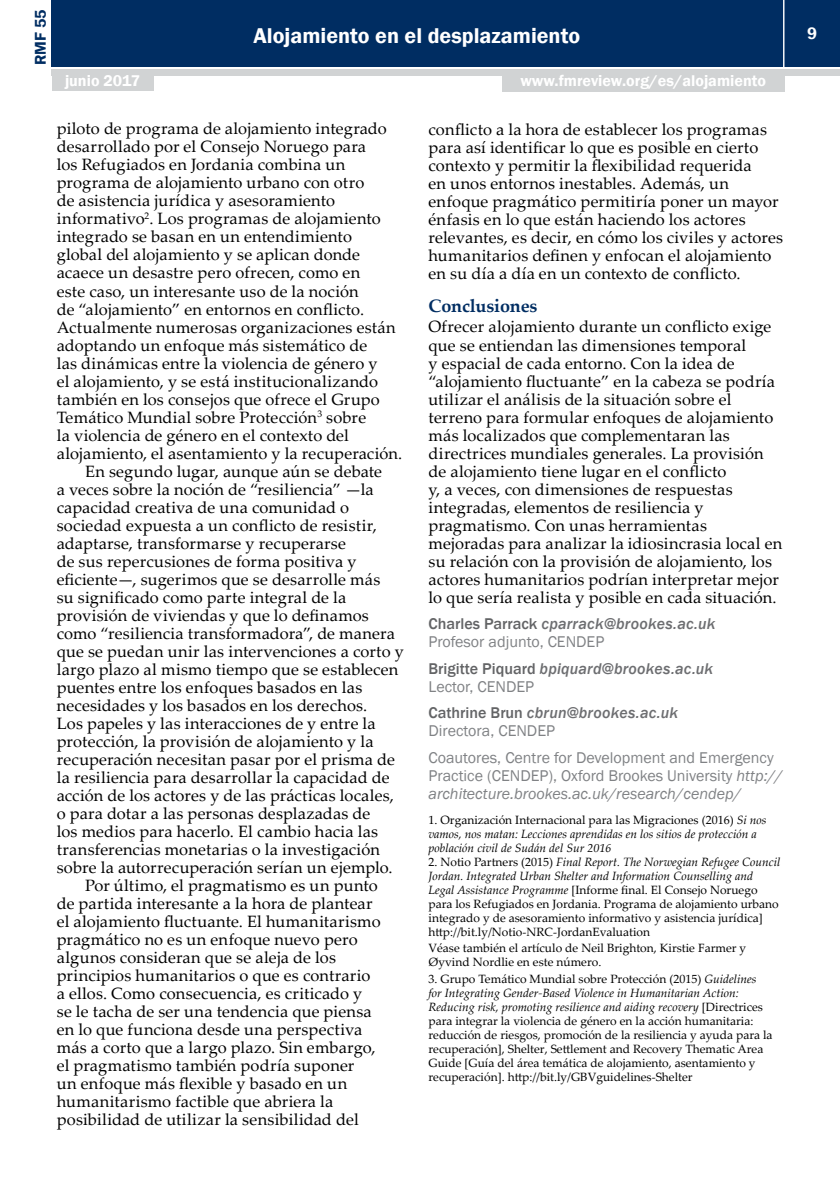
<style>
.page{position:relative;width:840px;height:1191px;background:#fff}
.page>*{position:absolute;margin:0;border:0;box-sizing:border-box;transform-origin:0 0}
.t1{font:600 22px "Franklin Gothic";color:#fff}
.t2{font:700 18px "Palatino Linotype";letter-spacing:-.01em;color:#002d62}
.t3{font:600 17px "Franklin Gothic";color:#fff}
.t4{font:16.4px/18px "Palatino Linotype";letter-spacing:.01em;color:#000}
.t5{font:italic 500 16px/18px "Franklin Gothic";letter-spacing:.015em;color:#6d6e71}
.t6{font:16px/18px "Franklin Gothic";color:#808285}
.t7{font:600 16px "Franklin Gothic";color:#fff}
.t8{font:600 16px "Franklin Gothic";color:#002d62}
.t9{font:12px/14px "Palatino Linotype";color:#000}
.t10{font:italic 12px/14px "Palatino Linotype";color:#000}
.s1{font-style:normal;color:#636466}
.s2{font-weight:400;font-style:normal;color:#808285}
.s3{font-style:italic}
.s4{font-style:normal}
</style>
<div class="page">
<div style="left:52px;top:0;width:787px;height:66px;background:#002d62"></div>
<div style="left:52px;top:69px;width:787px;height:6px;background:#d1d3d4"></div>
<hr style="left:782px;top:0;width:2px;height:68px;background:#fff">
<div style="left:52px;top:73px;width:101px;height:18px;background:#d1d3d4"></div>
<div style="left:501px;top:74px;width:283px;height:18px;background:#d1d3d4"></div>
<p class="t8" style="left:31px;top:65px;width:57px;rotate:-90deg">RMF 55</p>
<h1 class="t1" style="left:253px;top:22px;width:328px">Alojamiento en el desplazamiento</h1>
<p class="t7" style="left:65px;top:71px;width:77px">junio 2017</p>
<p class="t7" style="left:520px;top:71px;width:247px">www.fmreview.org/es/alojamiento</p>
<p class="t4" style="left:57px;top:119px;width:331px">piloto de programa de alojamiento integrado</p>
<p class="t4" style="left:57px;top:137px;width:311px">desarrollado por el Consejo Noruego para</p>
<p class="t4" style="left:57px;top:155px;width:290px">los Refugiados en Jordania combina un</p>
<p class="t4" style="left:57px;top:173px;width:309px">programa de alojamiento urbano con otro</p>
<p class="t4" style="left:57px;top:191px;width:280px">de asistencia jurídica y asesoramiento</p>
<p class="t4" style="left:57px;top:209px;width:325px">informativo<sup>2</sup>. Los programas de alojamiento</p>
<p class="t4" style="left:57px;top:227px;width:296px">integrado se basan en un entendimiento</p>
<p class="t4" style="left:57px;top:245px;width:304px">global del alojamiento y se aplican donde</p>
<p class="t4" style="left:57px;top:263px;width:305px">acaece un desastre pero ofrecen, como en</p>
<p class="t4" style="left:57px;top:281px;width:303px">este caso, un interesante uso de la noción</p>
<p class="t4" style="left:57px;top:299px;width:309px">de “alojamiento” en entornos en conflicto.</p>
<p class="t4" style="left:57px;top:317px;width:340px">Actualmente numerosas organizaciones están</p>
<p class="t4" style="left:57px;top:335px;width:312px">adoptando un enfoque más sistemático de</p>
<p class="t4" style="left:57px;top:353px;width:322px">las dinámicas entre la violencia de género y</p>
<p class="t4" style="left:57px;top:371px;width:322px">el alojamiento, y se está institucionalizando</p>
<p class="t4" style="left:57px;top:389px;width:324px">también en los consejos que ofrece el Grupo</p>
<p class="t4" style="left:57px;top:407px;width:311px">Temático Mundial sobre Protección<sup>3</sup> sobre</p>
<p class="t4" style="left:57px;top:425px;width:293px">la violencia de género en el contexto del</p>
<p class="t4" style="left:57px;top:443px;width:347px">alojamiento, el asentamiento y la recuperación.</p>
<p class="t4" style="left:85px;top:461px;width:298px">En segundo lugar, aunque aún se debate</p>
<p class="t4" style="left:57px;top:479px;width:318px">a veces sobre la noción de “resiliencia” —la</p>
<p class="t4" style="left:57px;top:497px;width:294px">capacidad creativa de una comunidad o</p>
<p class="t4" style="left:57px;top:515px;width:321px">sociedad expuesta a un conflicto de resistir,</p>
<p class="t4" style="left:57px;top:533px;width:291px">adaptarse, transformarse y recuperarse</p>
<p class="t4" style="left:57px;top:551px;width:301px">de sus repercusiones de forma positiva y</p>
<p class="t4" style="left:57px;top:569px;width:325px">eficiente—, sugerimos que se desarrolle más</p>
<p class="t4" style="left:57px;top:587px;width:291px">su significado como parte integral de la</p>
<p class="t4" style="left:57px;top:605px;width:313px">provisión de viviendas y que lo definamos</p>
<p class="t4" style="left:57px;top:623px;width:339px">como “resiliencia transformadora”, de manera</p>
<p class="t4" style="left:57px;top:641px;width:348px">que se puedan unir las intervenciones a corto y</p>
<p class="t4" style="left:57px;top:659px;width:343px">largo plazo al mismo tiempo que se establecen</p>
<p class="t4" style="left:57px;top:677px;width:307px">puentes entre los enfoques basados en las</p>
<p class="t4" style="left:57px;top:695px;width:312px">necesidades y los basados en los derechos.</p>
<p class="t4" style="left:57px;top:713px;width:320px">Los papeles y las interacciones de y entre la</p>
<p class="t4" style="left:57px;top:731px;width:318px">protección, la provisión de alojamiento y la</p>
<p class="t4" style="left:57px;top:749px;width:339px">recuperación necesitan pasar por el prisma de</p>
<p class="t4" style="left:57px;top:767px;width:334px">la resiliencia para desarrollar la capacidad de</p>
<p class="t4" style="left:57px;top:785px;width:338px">acción de los actores y de las prácticas locales,</p>
<p class="t4" style="left:57px;top:803px;width:315px">o para dotar a las personas desplazadas de</p>
<p class="t4" style="left:57px;top:821px;width:323px">los medios para hacerlo. El cambio hacia las</p>
<p class="t4" style="left:57px;top:839px;width:324px">transferencias monetarias o la investigación</p>
<p class="t4" style="left:57px;top:857px;width:337px">sobre la autorrecuperación serían un ejemplo.</p>
<p class="t4" style="left:85px;top:875px;width:294px">Por último, el pragmatismo es un punto</p>
<p class="t4" style="left:57px;top:893px;width:317px">de partida interesante a la hora de plantear</p>
<p class="t4" style="left:57px;top:911px;width:325px">el alojamiento fluctuante. El humanitarismo</p>
<p class="t4" style="left:57px;top:929px;width:302px">pragmático no es un enfoque nuevo pero</p>
<p class="t4" style="left:57px;top:947px;width:280px">algunos consideran que se aleja de los</p>
<p class="t4" style="left:57px;top:965px;width:315px">principios humanitarios o que es contrario</p>
<p class="t4" style="left:57px;top:983px;width:307px">a ellos. Como consecuencia, es criticado y</p>
<p class="t4" style="left:57px;top:1001px;width:316px">se le tacha de ser una tendencia que piensa</p>
<p class="t4" style="left:57px;top:1019px;width:307px">en lo que funciona desde una perspectiva</p>
<p class="t4" style="left:57px;top:1037px;width:320px">más a corto que a largo plazo. Sin embargo,</p>
<p class="t4" style="left:57px;top:1055px;width:299px">el pragmatismo también podría suponer</p>
<p class="t4" style="left:57px;top:1073px;width:292px">un enfoque más flexible y basado en un</p>
<p class="t4" style="left:57px;top:1091px;width:278px">humanitarismo factible que abriera la</p>
<p class="t4" style="left:57px;top:1109px;width:303px">posibilidad de utilizar la sensibilidad del</p>
<p class="t4" style="left:428px;top:119px;width:356px">conflicto a la hora de establecer los programas para así identificar lo que es posible en cierto contexto y permitir la flexibilidad requerida<br>en unos entornos inestables. Además, un enfoque pragmático permitiría poner un mayor énfasis en lo que están haciendo los actores relevantes, es decir, en cómo los civiles y actores humanitarios definen y enfocan el alojamiento en su día a día en un contexto de conflicto.</p>
<p class="t2" style="left:428px;top:293px;width:110px">Conclusiones</p>
<p class="t4" style="left:428px;top:317px;width:355px">Ofrecer alojamiento durante un conflicto exige que se entiendan las dimensiones temporal<br>y espacial de cada entorno. Con la idea de “alojamiento fluctuante” en la cabeza se podría utilizar el análisis de la situación sobre el terreno para formular enfoques de alojamiento más localizados que complementaran las directrices mundiales generales. La provisión de alojamiento tiene lugar en el conflicto<br>y, a veces, con dimensiones de respuestas integradas, elementos de resiliencia y pragmatismo. Con unas herramientas mejoradas para analizar la idiosincrasia local en su relación con la provisión de alojamiento, los actores humanitarios podrían interpretar mejor lo que sería realista y posible en cada situación.</p>
<p class="t5" style="left:428px;top:615px;width:288px"><span class="s1">Charles Parrack</span> cparrack@brookes.ac.uk<br><span class="s2">Profesor adjunto, CENDEP</span></p>
<p class="t5" style="left:428px;top:659px;width:286px"><span class="s1">Brigitte Piquard</span> bpiquard@brookes.ac.uk<br><span class="s2">Lector, CENDEP</span></p>
<p class="t5" style="left:428px;top:704px;width:251px"><span class="s1">Cathrine Brun</span> cbrun@brookes.ac.uk<br><span class="s2">Directora, CENDEP</span></p>
<p class="t6" style="left:428px;top:748px;width:355px">Coautores, Centre for Development and Emergency<br>Practice (CENDEP), Oxford Brookes University <span class="s3">http:// architecture.brookes.ac.uk/research/cendep/</span></p>
<p class="t10" style="left:428px;top:812px;width:339px"><span class="s4">1. Organización Internacional para las Migraciones (2016)</span> Si nos vamos, nos matan: Lecciones aprendidas en los sitios de protección a población civil de Sudán del Sur 2016</p>
<p class="t9" style="left:428px;top:854px;width:353px">2. Notio Partners (2015) <span class="s3">Final Report. The Norwegian Refugee Council Jordan. Integrated Urban Shelter and Information Counselling and Legal Assistance Programme</span> [Informe final. El Consejo Noruego para los Refugiados en Jordania. Programa de alojamiento urbano integrado y de asesoramiento informativo y asistencia jurídica] http://bit.ly/Notio-NRC-JordanEvaluation</p>
<p class="t9" style="left:428px;top:941px;width:319px">Véase también el artículo de Neil Brighton, Kirstie Farmer y<br>Øyvind Nordlie en este número.</p>
<p class="t9" style="left:428px;top:971px;width:345px">3. Grupo Temático Mundial sobre Protección (2015) <span class="s3">Guidelines for Integrating Gender-Based Violence in Humanitarian Action:<br>Reducing risk, promoting resilience and aiding recovery</span> [Directrices para integrar la violencia de género en la acción humanitaria: reducción de riesgos, promoción de la resiliencia y ayuda para la recuperación], Shelter, Settlement and Recovery Thematic Area Guide [Guía del área temática de alojamiento, asentamiento y recuperación]. http://bit.ly/GBVguidelines-Shelter</p>
<p class="t3" style="left:806px;top:23px;width:11px">9</p>
</div>
